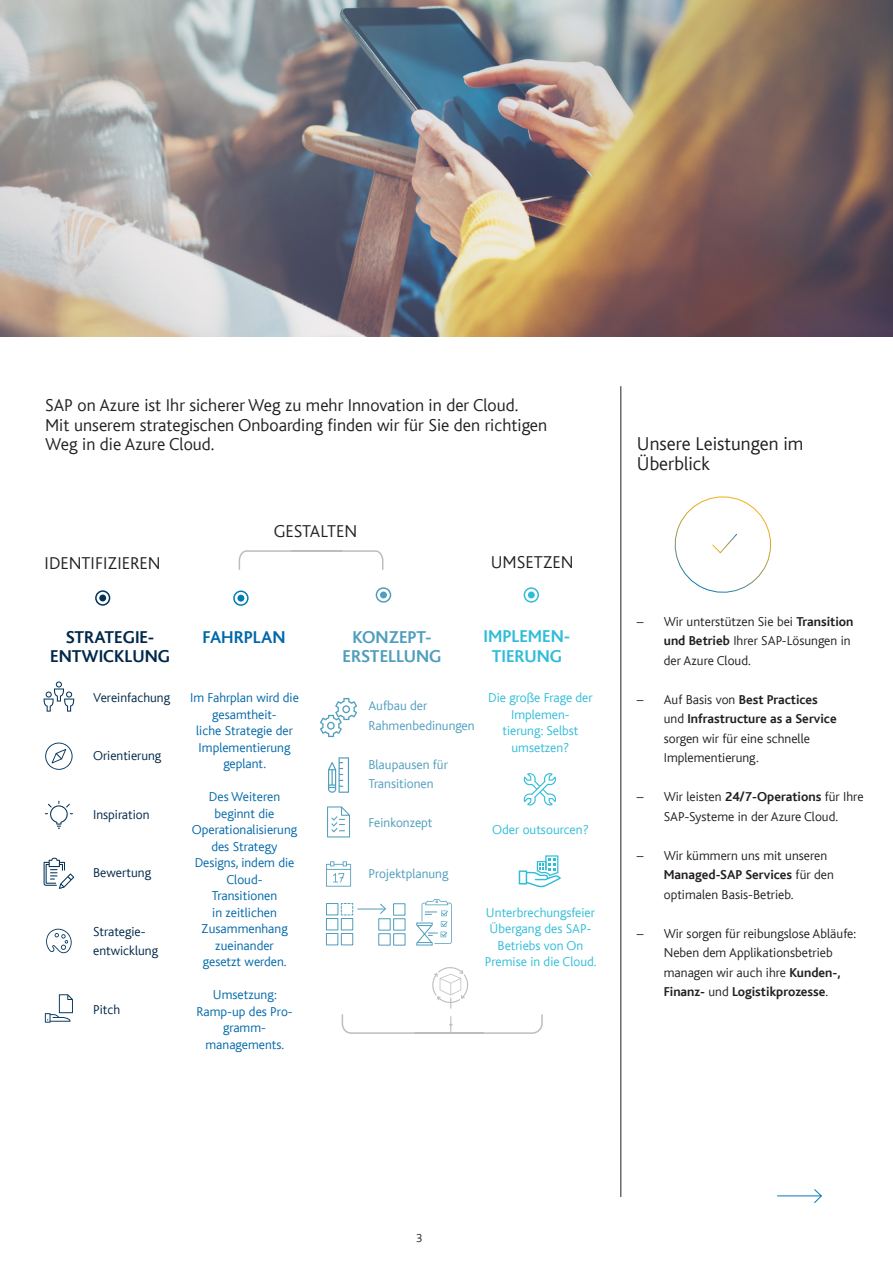
<style>
.page{position:relative;width:893px;height:1263px;background:#fff}
.page>*{position:absolute;margin:0;border:0;box-sizing:border-box;transform-origin:0 0}
.Fliesstext_grau{font:300 19.5px/19.5px "Bliss";color:#231f20}
.Bullets_grau{font:300 18px/19.5px "Bliss";color:#231f20}
.t1{font:700 18px/19.5px "Bliss";color:#002749;text-align:center}
.t2{font:700 18px "Bliss";color:#4f9ebc}
.t3{font:700 18px/19.5px "Bliss";color:#30bdd8;text-align:center}
.t4{font:700 18px "Bliss";color:#0068a9}
.t5{font:300 13.5px/19.5px "Bliss";color:#231f20}
.t6{font:300 13.5px/16.5px "Bliss";color:#0068a9;text-align:center}
.t7{font:300 13.5px/16.5px "Bliss";color:#30bdd8;text-align:center}
.t8{font:300 13.5px/19.5px "Bliss";color:#4f9ebc}
.t9{font:300 13.5px/19.5px "Bliss";color:#002749}
.t10{font:300 12px "Bliss";color:#231f20}
.s1{font-weight:700}
</style>
<div class="page">
<hr style="left:777px;top:1195px;width:44px;height:1px;background:#0779b5">
<svg style="left:814px;top:1189px;width:8px;height:14px"></svg>
<hr style="left:621px;top:386px;width:1px;height:811px;background:#231f20">
<svg style="left:238px;top:550px;width:146px;height:20px"></svg>
<svg style="left:96px;top:591px;width:14px;height:14px"></svg>
<div style="left:95px;top:590px;width:15px;height:16px;border:2px solid #00335a;border-radius:50%"></div>
<div style="left:99px;top:594px;width:7px;height:7px;background:#00335a;border-radius:50%"></div>
<svg style="left:234px;top:591px;width:14px;height:14px"></svg>
<div style="left:233px;top:590px;width:16px;height:16px;border:2px solid #007cb7;border-radius:50%"></div>
<div style="left:237px;top:595px;width:7px;height:7px;background:#007cb7;border-radius:50%"></div>
<svg style="left:376px;top:588px;width:14px;height:14px"></svg>
<div style="left:376px;top:587px;width:15px;height:16px;border:2px solid #4f9ebc;border-radius:50%"></div>
<div style="left:380px;top:591px;width:7px;height:7px;background:#4f9ebc;border-radius:50%"></div>
<svg style="left:524px;top:588px;width:14px;height:14px"></svg>
<div style="left:524px;top:587px;width:15px;height:16px;border:2px solid #30bdd8;border-radius:50%"></div>
<div style="left:528px;top:591px;width:7px;height:7px;background:#30bdd8;border-radius:50%"></div>
<svg style="left:341px;top:967px;width:202px;height:67px"></svg>
<svg style="left:674px;top:496px;width:97px;height:97px"></svg>
<img style="left:0;top:0;width:893px;height:337px">
<svg style="left:44px;top:681px;width:30px;height:31px"></svg>
<svg style="left:45px;top:742px;width:28px;height:28px"></svg>
<svg style="left:45px;top:801px;width:28px;height:28px"></svg>
<svg style="left:44px;top:858px;width:30px;height:31px"></svg>
<svg style="left:46px;top:929px;width:26px;height:24px"></svg>
<svg style="left:45px;top:994px;width:28px;height:29px"></svg>
<svg style="left:327px;top:806px;width:23px;height:31px"></svg>
<svg style="left:320px;top:698px;width:37px;height:39px"></svg>
<svg style="left:328px;top:757px;width:21px;height:36px"></svg>
<svg style="left:326px;top:861px;width:25px;height:26px"></svg>
<div style="left:326px;top:903px;width:12px;height:12px;border:1px solid #4f9ebc"></div>
<div style="left:326px;top:918px;width:12px;height:12px;border:1px solid #4f9ebc"></div>
<div style="left:326px;top:933px;width:12px;height:12px;border:1px solid #4f9ebc"></div>
<div style="left:341px;top:918px;width:12px;height:12px;border:1px solid #4f9ebc"></div>
<div style="left:341px;top:933px;width:12px;height:12px;border:1px solid #4f9ebc"></div>
<div style="left:393px;top:903px;width:12px;height:12px;border:1px solid #4f9ebc"></div>
<div style="left:393px;top:918px;width:12px;height:12px;border:1px solid #4f9ebc"></div>
<div style="left:393px;top:933px;width:12px;height:12px;border:1px solid #4f9ebc"></div>
<div style="left:378px;top:918px;width:13px;height:12px;border:1px solid #4f9ebc"></div>
<div style="left:378px;top:933px;width:13px;height:12px;border:1px solid #4f9ebc"></div>
<svg style="left:341px;top:903px;width:45px;height:13px"></svg>
<div style="left:416px;top:942px;width:17px;height:3px;border:1px solid #4f9ebc"></div>
<svg style="left:416px;top:899px;width:36px;height:45px"></svg>
<svg style="left:523px;top:773px;width:33px;height:33px"></svg>
<svg style="left:519px;top:855px;width:42px;height:33px"></svg>
<p class="Bullets_grau" style="left:45px;top:396px;width:504px">SAP on Azure ist Ihr sicherer Weg zu mehr Innovation in der Cloud.<br>Mit unserem strategischen Onboarding finden wir für Sie den richtigen<br>Weg in die Azure Cloud.</p>
<p class="Bullets_grau" style="left:274px;top:521px;width:85px">GESTALTEN</p>
<p class="Bullets_grau" style="left:45px;top:554px;width:118px">IDENTIFIZIEREN</p>
<p class="Bullets_grau" style="left:491px;top:552px;width:85px">UMSETZEN</p>
<p class="t1" style="left:50px;top:627px;width:121px">STRATEGIE-<br>ENTWICKLUNG</p>
<p class="t4" style="left:203px;top:627px;width:84px">FAHRPLAN</p>
<p class="t2" style="left:352px;top:628px;width:81px">KONZEPT-</p>
<p class="t2" style="left:343px;top:647px;width:100px">ERSTELLUNG</p>
<p class="t3" style="left:484px;top:627px;width:88px">IMPLEMEN-<br>TIERUNG</p>
<p class="t9" style="left:93px;top:688px;width:78px">Vereinfachung</p>
<p class="t9" style="left:93px;top:746px;width:70px">Orientierung</p>
<p class="t9" style="left:93px;top:805px;width:58px">Inspiration</p>
<p class="t9" style="left:93px;top:863px;width:59px">Bewertung</p>
<p class="t9" style="left:93px;top:922px;width:66px">Strategie&shy;entwicklung</p>
<p class="t9" style="left:93px;top:1000px;width:29px">Pitch</p>
<p class="t6" style="left:190px;top:690px;width:110px">Im Fahrplan wird die gesamtheit-<br>liche Strategie der<br>Implementierung geplant.</p>
<p class="t6" style="left:192px;top:789px;width:107px">Des Weiteren beginnt die<br>Operationalisierung des Strategy<br>Designs, indem die<br>Cloud-<br>Transitionen<br>in zeitlichen<br>Zusammenhang zueinander<br>gesetzt werden.</p>
<p class="t6" style="left:196px;top:987px;width:98px">Umsetzung:<br>Ramp-up des Pro&shy;gramm&shy;managements.</p>
<p class="t8" style="left:368px;top:696px;width:108px">Aufbau der<br>Rahmenbedinungen</p>
<p class="t8" style="left:368px;top:755px;width:81px">Blaupausen für<br>Transitionen</p>
<p class="t8" style="left:368px;top:813px;width:66px">Feinkonzept</p>
<p class="t8" style="left:368px;top:864px;width:82px">Projektplanung</p>
<p class="t7" style="left:488px;top:690px;width:106px">Die große Frage der<br>Implemen-<br>tierung: Selbst umsetzen?</p>
<p class="t7" style="left:492px;top:822px;width:98px">Oder outsourcen?</p>
<p class="t7" style="left:485px;top:904px;width:113px">Unterbrechungsfeier<br>Übergang des SAP-<br>Betriebs von On<br>Premise in die Cloud.</p>
<p class="Fliesstext_grau" style="left:637px;top:434px;width:168px">Unsere Leistungen im<br>Überblick</p>
<p class="t5" style="left:664px;top:612px;width:191px;text-indent:-27px">– Wir unterstützen Sie bei <span class="s1">Transition und Betrieb</span> Ihrer SAP-Lösungen in der Azure Cloud.</p>
<p class="t5" style="left:664px;top:690px;width:174px;text-indent:-27px">– Auf Basis von <span class="s1">Best Practices </span>und <span class="s1">Infrastructure as a Service </span>sorgen wir für eine schnelle<br>Implementierung.</p>
<p class="t5" style="left:637px;top:787px;width:228px;text-align:center">– Wir leisten <span class="s1">24/7-Operations</span> für Ihre<br>SAP-Systeme in der Azure Cloud.</p>
<p class="t5" style="left:664px;top:846px;width:172px;text-indent:-27px">– Wir kümmern uns mit unseren<br><span class="s1">Managed-SAP Services</span> für den optimalen Basis-Betrieb.</p>
<p class="t5" style="left:664px;top:924px;width:194px;text-indent:-27px">– Wir sorgen für reibungslose Abläufe:<br>Neben dem Applikationsbetrieb managen wir auch ihre <span class="s1">Kunden-, Finanz-</span> und <span class="s1">Logistikprozesse</span>.</p>
<p class="t10" style="left:416px;top:1231px;width:8px">3</p>
</div>
